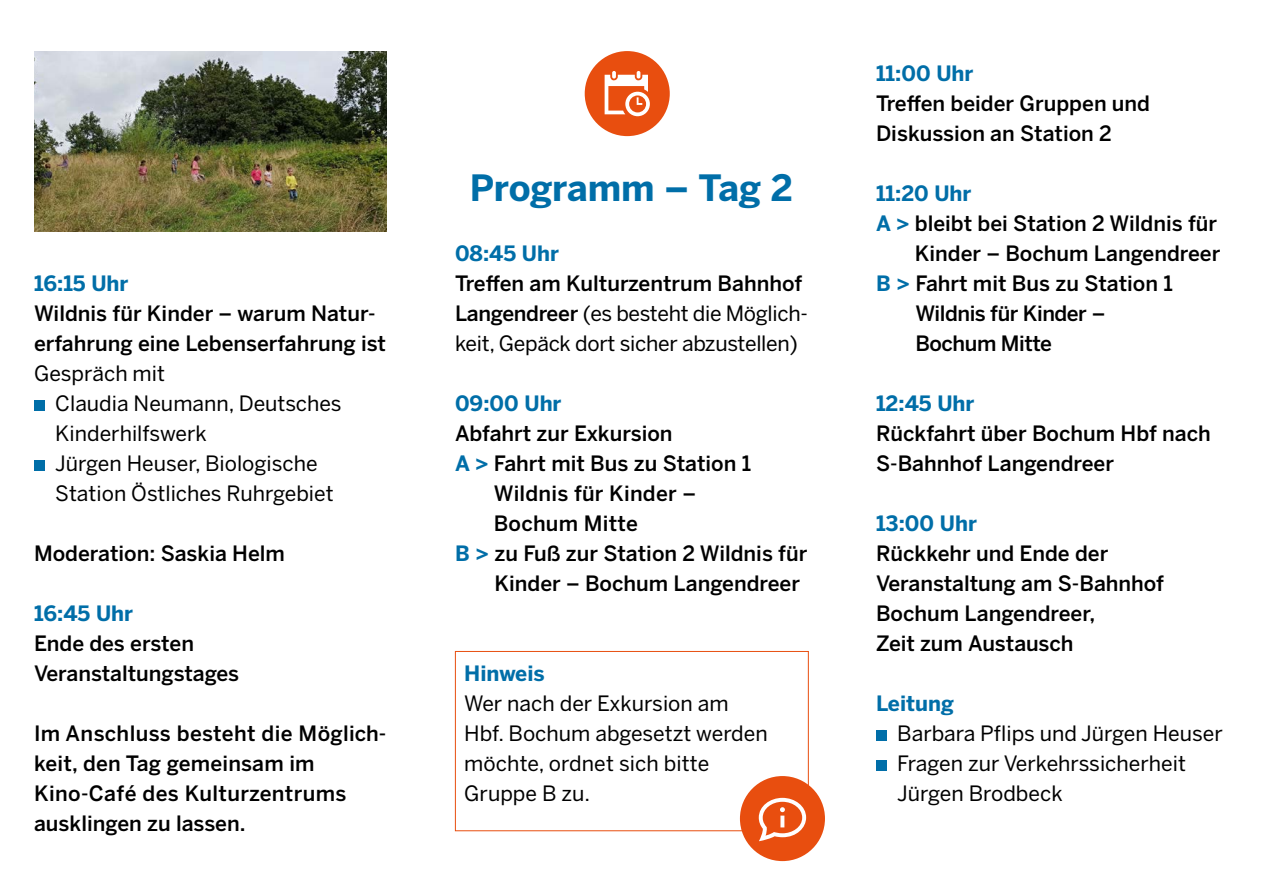
<style>
.page{position:relative;width:1263px;height:893px;background:#fff}
.page>*{position:absolute;margin:0;border:0;box-sizing:border-box;transform-origin:0 0}
.t1{font:700 36px "Benton Sans";letter-spacing:-.005em;color:#006ea8}
.t2{font:500 21px/30px "Benton Sans";color:#000}
.t3{font:21px/30px "Benton Sans";color:#000}
.t4{font:700 21px "Benton Sans";color:#006ea8}
.t5{font:500 21px "Benton Sans";letter-spacing:-.02em;color:#000}
.s1{font-weight:500}
.s2{font-weight:700;color:#006ea8}
</style>
<div class="page">
<div style="left:34px;top:400px;width:11px;height:11px;background:#006ea8"></div>
<div style="left:34px;top:460px;width:11px;height:11px;background:#006ea8"></div>
<div style="left:876px;top:730px;width:11px;height:11px;background:#006ea8"></div>
<div style="left:876px;top:760px;width:11px;height:11px;background:#006ea8"></div>
<div style="left:585px;top:51px;width:85px;height:85px;background:#e84e0f;border-radius:50%"></div>
<svg style="left:605px;top:71px;width:45px;height:45px"></svg>
<div style="left:455px;top:651px;width:354px;height:180px;border:1px solid #e84e0f"></div>
<div style="left:740px;top:776px;width:85px;height:85px;background:#e84e0f;border-radius:50%"></div>
<svg style="left:759px;top:798px;width:47px;height:43px"></svg>
<img style="left:34px;top:51px;width:353px;height:180px">
<p class="t4" style="left:34px;top:271px;width:96px">16:15 Uhr</p>
<p class="t2" style="left:34px;top:298px;width:353px">Wildnis für Kinder – warum Natur&shy;erfahrung eine Lebenserfahrung ist</p>
<p class="t3" style="left:55px;top:358px;width:288px;text-indent:-21px">Gespräch mit<br>Claudia Neumann, Deutsches<br>Kinderhilfswerk<br>Jürgen Heuser, Biologische<br>Station Östliches Ruhrgebiet</p>
<p class="t2" style="left:34px;top:538px;width:252px">Moderation: Saskia Helm</p>
<p class="t4" style="left:34px;top:601px;width:101px">16:45 Uhr</p>
<p class="t2" style="left:34px;top:628px;width:207px">Ende des ersten<br>Veranstaltungstages</p>
<p class="t2" style="left:34px;top:718px;width:354px">Im Anschluss besteht die Möglich&shy;keit, den Tag gemeinsam im<br>Kino-Café des Kulturzentrums ausklingen zu lassen.</p>
<h1 class="t1" style="left:470px;top:166px;width:325px">Programm – Tag 2</h1>
<p class="t4" style="left:455px;top:241px;width:105px">08:45 Uhr</p>
<p class="t3" style="left:455px;top:268px;width:354px"><span class="s1">Treffen am Kulturzentrum Bahnhof<br>Langendreer</span> (es besteht die Möglich&shy;keit, Gepäck dort sicher abzustellen)</p>
<p class="t4" style="left:455px;top:391px;width:108px">09:00 Uhr</p>
<p class="t2" style="left:455px;top:418px;width:219px">Abfahrt zur Exkursion</p>
<p class="t2" style="left:455px;top:448px;width:298px"><span class="s2">A &gt;</span> Fahrt mit Bus zu Station 1</p>
<p class="t2" style="left:494px;top:478px;width:204px">Wildnis für Kinder –</p>
<p class="t2" style="left:494px;top:508px;width:145px">Bochum Mitte</p>
<p class="t2" style="left:455px;top:538px;width:354px"><span class="s2">B &gt;</span> zu Fuß zur Station 2 Wildnis für</p>
<p class="t2" style="left:494px;top:568px;width:307px">Kinder – Bochum Langendreer</p>
<p class="t4" style="left:464px;top:661px;width:82px">Hinweis</p>
<p class="t3" style="left:464px;top:688px;width:305px">Wer nach der Exkursion am<br>Hbf. Bochum abgesetzt werden möchte, ordnet sich bitte<br>Gruppe B zu.</p>
<p class="t4" style="left:876px;top:61px;width:99px">11:00 Uhr</p>
<p class="t2" style="left:876px;top:88px;width:276px">Treffen beider Gruppen und<br>Diskussion an Station 2</p>
<p class="t4" style="left:876px;top:181px;width:97px">11:20 Uhr</p>
<p class="t2" style="left:876px;top:208px;width:343px"><span class="s2">A &gt;</span> bleibt bei Station 2 Wildnis für</p>
<p class="t2" style="left:915px;top:238px;width:307px">Kinder – Bochum Langendreer</p>
<p class="t2" style="left:876px;top:268px;width:298px"><span class="s2">B &gt;</span> Fahrt mit Bus zu Station 1</p>
<p class="t5" style="left:915px;top:301px;width:191px">Wildnis für Kinder –</p>
<p class="t5" style="left:915px;top:331px;width:138px">Bochum Mitte</p>
<p class="t4" style="left:876px;top:391px;width:100px">12:45 Uhr</p>
<p class="t2" style="left:876px;top:418px;width:336px">Rückfahrt über Bochum Hbf nach<br>S-Bahnhof Langendreer</p>
<p class="t4" style="left:876px;top:511px;width:102px">13:00 Uhr</p>
<p class="t2" style="left:876px;top:538px;width:290px">Rückkehr und Ende der<br>Veranstaltung am S-Bahnhof<br>Bochum Langendreer,<br>Zeit zum Austausch</p>
<p class="t4" style="left:876px;top:691px;width:80px">Leitung</p>
<p class="t3" style="left:897px;top:718px;width:327px">Barbara Pflips und Jürgen Heuser<br>Fragen zur Verkehrssicherheit<br>Jürgen Brodbeck</p>
</div>
